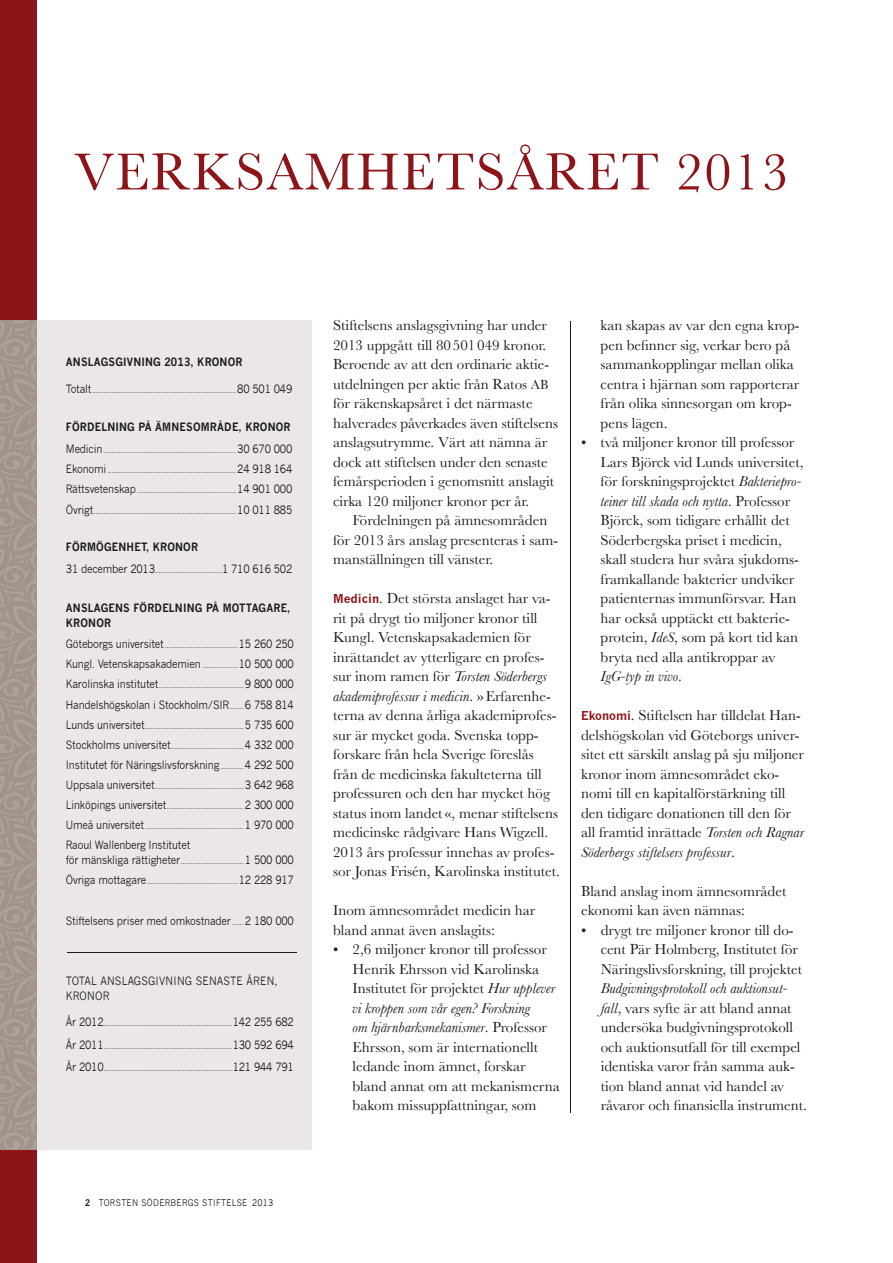
<style>
.page{position:relative;width:893px;height:1263px;background:#fff}
.page>*{position:absolute;margin:0;border:0;box-sizing:border-box;transform-origin:0 0}
.t1{font:54px "Baskerville";letter-spacing:.03em;color:#8d1418}
.t2{font:15px/19.5px "Baskerville";color:#1c1b1a}
.t3{font:11.25px "News Gothic";letter-spacing:-.02em;color:#1c1b1a;scale:.9 1}
.t4{font:700 11.25px/15px "News Gothic";letter-spacing:.02em;color:#1c1b1a;scale:.9 1}
.t5{font:11.25px/15px "News Gothic";letter-spacing:.02em;color:#1c1b1a;scale:.9 1}
.t6{font:9px "News Gothic";letter-spacing:.04em;color:#1c1b1a;scale:.9 1}
.t7{font:7.5px "News Gothic";color:#1c1b1a;scale:.9 1}
.s1{font-size:11.25px}
.s2{font-size:7.5px}
.s3{font-weight:700}
.s4{font-size:13.5px}
.s5{font-family:"News Gothic";font-weight:700;font-size:12px;color:#8d1418}
.s6{font-style:italic}
</style>
<div class="page">
<div style="left:0;top:320px;width:312px;height:829px;background:#ebe7e6"></div>
<div style="left:0;top:0;width:36px;height:1263px;background:#8d1418"></div>
<hr style="left:570px;top:322px;width:1px;height:791px;background:#1c1b1a">
<hr style="left:67px;top:952px;width:230px;height:1px;background:#1c1b1a">
<svg style="left:0;top:320px;width:36px;height:829px;background:#a5978f"></svg>
<h1 class="t1" style="left:74px;top:140px;width:716px">VERKSAMHETSÅRET 2013</h1>
<p class="t4" style="left:66px;top:354px;width:198px">ANSLAGSGIVNING 2013, KRONOR</p>
<p class="t7" style="left:66px;top:386px;width:253px"><span class="s1">Totalt</span> ......................................................................... <span class="s1">80 501 049</span></p>
<p class="t4" style="left:66px;top:419px;width:251px">FÖRDELNING PÅ ÄMNESOMRÅDE, KRONOR</p>
<p class="t7" style="left:66px;top:446px;width:253px"><span class="s1">Medicin</span> ................................................................... <span class="s1">30 670 000</span></p>
<p class="t7" style="left:66px;top:466px;width:253px"><span class="s1">Ekonomi</span> ................................................................. <span class="s1">24 918 164</span></p>
<p class="t7" style="left:66px;top:486px;width:253px"><span class="s1">Rättsvetenskap</span> .................................................. <span class="s1">14 901 000</span></p>
<p class="t7" style="left:66px;top:506px;width:253px"><span class="s1">Övrigt</span> ........................................................................ <span class="s1">10 011 885</span></p>
<p class="t4" style="left:66px;top:539px;width:148px">FÖRMÖGENHET, KRONOR</p>
<p class="t7" style="left:66px;top:566px;width:253px"><span class="s1">31 december 2013</span> ..................................<span class="s1">1 710 616 502</span></p>
<p class="t4" style="left:66px;top:600px;width:251px">ANSLAGENS FÖRDELNING PÅ MOTTAGARE,<br>KRONOR</p>
<p class="t7" style="left:66px;top:641px;width:255px"><span class="s1">Göteborgs universitet</span> .....................................<span class="s1">15 260 250</span></p>
<p class="t3" style="left:66px;top:658px;width:255px">Kungl. Vetenskapsakademien <span class="s2">..................</span>10 500 000</p>
<p class="t7" style="left:66px;top:681px;width:255px"><span class="s1">Karolinska institutet</span> ...........................................<span class="s1">9 800 000</span></p>
<p class="t3" style="left:66px;top:698px;width:255px">Handelshögskolan i Stockholm/SIR <span class="s2">.......</span>6 758 814</p>
<p class="t7" style="left:66px;top:722px;width:255px"><span class="s1">Lunds universitet</span> ..................................................<span class="s1">5 735 600</span></p>
<p class="t7" style="left:66px;top:742px;width:255px"><span class="s1">Stockholms universitet</span>.....................................<span class="s1">4 332 000</span></p>
<p class="t3" style="left:66px;top:758px;width:255px">Institutet för Näringslivsforskning <span class="s2">............</span>4 292 500</p>
<p class="t7" style="left:66px;top:782px;width:255px"><span class="s1">Uppsala universitet</span> .............................................<span class="s1">3 642 968</span></p>
<p class="t7" style="left:66px;top:802px;width:255px"><span class="s1">Linköpings universitet</span> .......................................<span class="s1">2 300 000</span></p>
<p class="t7" style="left:66px;top:822px;width:255px"><span class="s1">Umeå universitet</span> ..................................................<span class="s1">1 970 000</span></p>
<p class="t3" style="left:66px;top:839px;width:140px">Raoul Wallenberg Institutet</p>
<p class="t7" style="left:66px;top:857px;width:255px"><span class="s1">för mänskliga rättigheter</span> ................................<span class="s1">1 500 000</span></p>
<p class="t7" style="left:66px;top:877px;width:255px"><span class="s1">Övriga mottagare</span> ..............................................<span class="s1">12 228 917</span></p>
<p class="t3" style="left:66px;top:914px;width:255px">Stiftelsens priser med omkostnader <span class="s2">......</span>2 180 000</p>
<p class="t5" style="left:66px;top:973px;width:237px">TOTAL ANSLAGSGIVNING SENASTE ÅREN,<br>KRONOR</p>
<p class="t7" style="left:66px;top:1019px;width:255px"><span class="s1">År 2012</span>.................................................................<span class="s1">142 255 682</span></p>
<p class="t7" style="left:66px;top:1041px;width:255px"><span class="s1">År 2011</span>.................................................................<span class="s1">130 592 694</span></p>
<p class="t7" style="left:66px;top:1064px;width:255px"><span class="s1">År 2010</span>.................................................................<span class="s1">121 944 791</span></p>
<p class="t6" style="left:85px;top:1197px;width:211px"><span class="s3">2</span> TORSTEN SÖDERBERGS STIFTELSE 2013</p>
<p class="t2" style="left:333px;top:315px;width:226px">Stiftelsens anslagsgivning har under 2013 uppgått till 80 501 049 kronor.<br>Beroende av att den ordinarie aktie&shy;utdelningen per aktie från Ratos <span class="s4">AB </span>för räkenskapsåret i det närmaste halverades påverkades även stiftelsens anslagsutrymme. Värt att nämna är dock att stiftelsen under den senaste femårsperioden i genomsnitt anslagit cirka 120 miljoner kronor per år.</p>
<p class="t2" style="left:333px;top:510px;width:227px;text-indent:20px">Fördelningen på ämnesområden för 2013 års anslag presenteras i sam&shy;manställningen till vänster.</p>
<p class="t2" style="left:333px;top:588px;width:228px"><span class="s5">MEDICIN</span>. Det största anslaget har va&shy;rit på drygt tio miljoner kronor till Kungl. Vetenskapsakademien för inrättandet av ytterligare en profes&shy;sur inom ramen för <span class="s6">Torsten Söderbergs akademiprofessur i medicin</span>. » Erfarenhe&shy;terna av denna årliga akademiprofes&shy;sur är mycket goda. Svenska topp&shy;forskare från hela Sverige föreslås från de medicinska fakulteterna till professuren och den har mycket hög status inom landet «, menar stiftelsens medicinske rådgivare Hans Wigzell.<br>2013 års professur innehas av profes&shy;sor Jonas Frisén, Karolinska institutet.</p>
<p class="t2" style="left:333px;top:900px;width:204px">Inom ämnesområdet medicin har bland annat även anslagits:</p>
<p class="t2" style="left:353px;top:939px;width:209px;text-indent:-20px">• 2,6 miljoner kronor till professor Henrik Ehrsson vid Karolinska Institutet för projektet <span class="s6">Hur upplever vi kroppen som vår egen? Forskning<br>om hjärnbarksmekanismer</span>. Professor Ehrsson, som är internationellt ledande inom ämnet, forskar bland annat om att mekanismerna bakom missuppfattningar, som</p>
<p class="t2" style="left:601px;top:315px;width:200px">kan skapas av var den egna krop&shy;pen befinner sig, verkar bero på sammankopplingar mellan olika centra i hjärnan som rapporterar från olika sinnesorgan om krop&shy;pens lägen.</p>
<p class="t2" style="left:601px;top:432px;width:204px;text-indent:-20px">• två miljoner kronor till professor Lars Björck vid Lunds universitet, för forskningsprojektet <span class="s6">Bakteriepro&shy;teiner till skada och nytta</span>. Professor Björck, som tidigare erhållit det Söderbergska priset i medicin, skall studera hur svåra sjukdoms&shy;framkallande bakterier undviker patienternas immunförsvar. Han har också upptäckt ett bakterie&shy;protein, <span class="s6">IdeS</span>, som på kort tid kan bryta ned alla antikroppar av <span class="s6">IgG-typ in vivo</span>.</p>
<p class="t2" style="left:581px;top:705px;width:225px"><span class="s5">EKONOMI</span>. Stiftelsen har tilldelat Han&shy;delshögskolan vid Göteborgs univer&shy;sitet ett särskilt anslag på sju miljoner kronor inom ämnesområdet eko&shy;nomi till en kapitalförstärkning till den tidigare donationen till den för all framtid inrättade <span class="s6">Torsten och Ragnar Söderbergs stiftelsers professur</span>.</p>
<p class="t2" style="left:581px;top:881px;width:207px">Bland anslag inom ämnesområdet ekonomi kan även nämnas:</p>
<p class="t2" style="left:601px;top:920px;width:203px;text-indent:-20px">• drygt tre miljoner kronor till do&shy;cent Pär Holmberg, Institutet för<br>Näringslivsforskning, till projektet</p>
<p class="t2" style="left:601px;top:978px;width:208px"><span class="s6">Budgivningsprotokoll och auktionsut&shy;fall</span>, vars syfte är att bland annat undersöka budgivningsprotokoll och auktionsutfall för till exempel identiska varor från samma auk&shy;tion bland annat vid handel av råvaror och finansiella instrument.</p>
</div>
